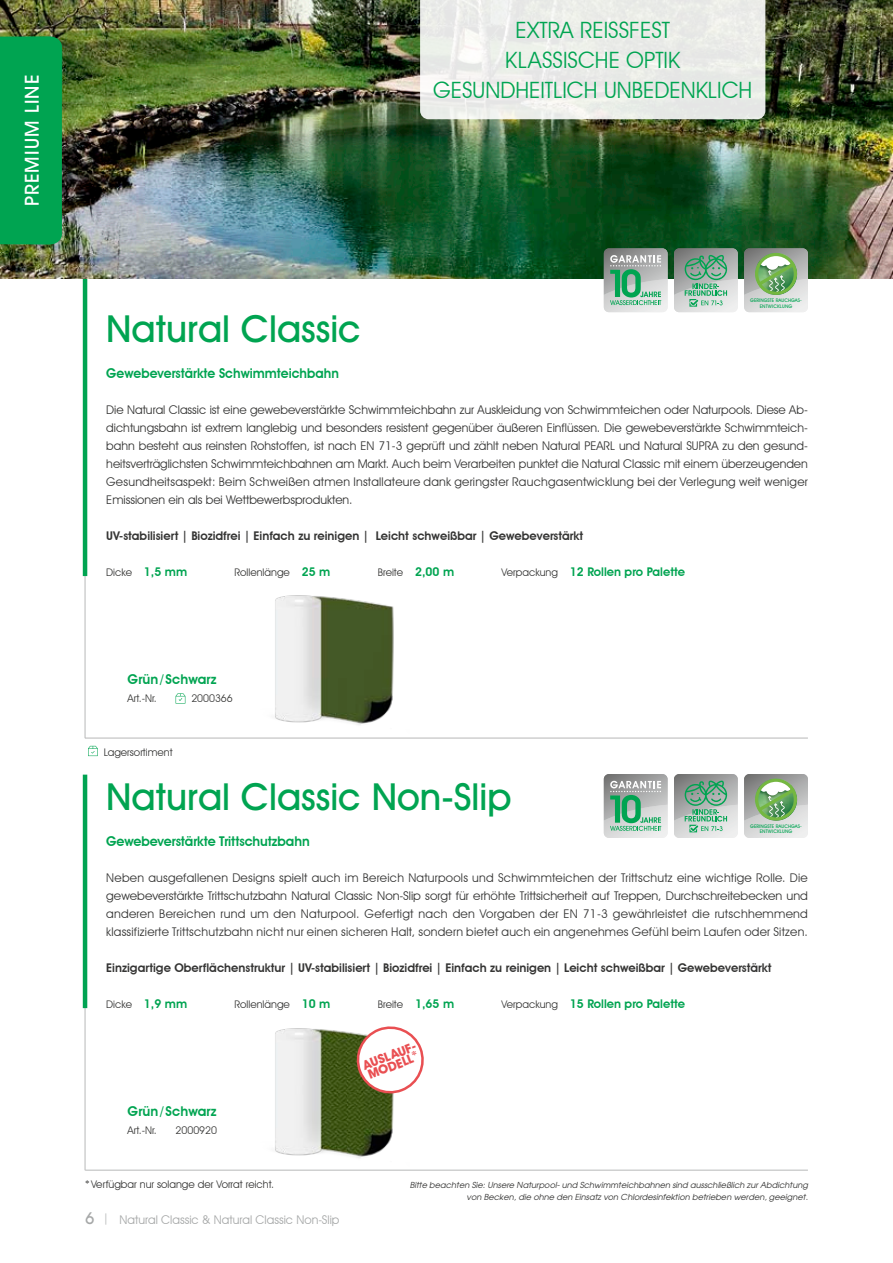
<style>
.page{position:relative;width:893px;height:1263px;background:#fff}
.page>*{position:absolute;margin:0;border:0;box-sizing:border-box;transform-origin:0 0}
.t1{font:500 37.5px "Avant Garde IT Cby BT";color:#00a451}
.t2{font:22.5px/30px "Avant Garde IT Cby BT";color:#00a451;text-align:center}
.t3{font:500 19.5px "Avant Garde IT Cby BT";letter-spacing:.06em;color:#fff}
.t4{font:600 13.5px "Avant Garde IT Cby BT";color:#00a451}
.t5{font:600 13.5px "Avant Garde IT Cby BT";color:#00a451;scale:.96 1}
.t6{font:700 12.75px/10.6px "Avant Garde IT Cby BT";color:#e94f52}
.t7{font:12px/18px "Avant Garde IT Cby BT";letter-spacing:.02em;color:#353534;text-align:justify}
.t8{font:600 12px "Avant Garde IT Cby BT";color:#353534}
.t9{font:600 12px "Avant Garde IT Cby BT";color:#00a451}
.t10{font:12px "Avant Garde IT Cby BT";color:#a6a8a8}
.t11{font:10.5px "Avant Garde IT Cby BT";color:#353534}
.t12{font:italic 8.25px/12px "Avant Garde";color:#353534;text-align:right}
.t13{font:500 4.95px/5.4px "Avant Garde IT Cby BT";color:#00a451;text-align:center}
.s1{font-weight:600;font-size:12px;color:#00a451}
.s2{font-weight:400;font-size:10.5px;color:#353534}
.s3{font-weight:500;font-size:16.5px}
</style>
<div class="page">
<hr style="left:85px;top:436px;width:1px;height:302px;background:#b7b8b8">
<hr style="left:83px;top:234px;width:4px;height:342px;background:#00a451">
<hr style="left:85px;top:738px;width:723px;height:1px;background:#b7b8b8">
<img style="left:260px;top:595px;width:149px;height:144px">
<svg style="left:176px;top:693px;width:9px;height:11px"></svg>
<hr style="left:85px;top:977px;width:1px;height:193px;background:#b7b8b8">
<hr style="left:83px;top:775px;width:4px;height:233px;background:#00a352">
<hr style="left:85px;top:1170px;width:723px;height:1px;background:#b7b8b8">
<img style="left:260px;top:1028px;width:149px;height:143px">
<img style="left:0;top:0;width:893px;height:278px">
<svg style="left:420px;top:0;width:345px;height:119px;background:#ebece9"></svg>
<svg style="left:88px;top:746px;width:10px;height:10px"></svg>
<svg style="left:744px;top:248px;width:64px;height:64px;background:#abbda6"></svg>
<svg style="left:744px;top:774px;width:64px;height:64px;background:#acbea7"></svg>
<svg style="left:604px;top:248px;width:64px;height:64px;background:#9fbaad"></svg>
<svg style="left:604px;top:774px;width:64px;height:64px;background:#a1bcaf"></svg>
<svg style="left:674px;top:248px;width:64px;height:64px;background:#9db7aa"></svg>
<svg style="left:674px;top:774px;width:64px;height:64px;background:#9fb8ab"></svg>
<div style="left:0;top:36px;width:62px;height:208px;background:#00a451"></div>
<svg style="left:354px;top:1026px;width:70px;height:70px"></svg>
<h3 class="t3" style="left:20px;top:206px;width:133px;rotate:-90deg">PREMIUM LINE</h3>
<h2 class="t2" style="left:433px;top:15px;width:321px">EXTRA REISSFEST<br>KLASSISCHE OPTIK<br>GESUNDHEITLICH UNBEDENKLICH</h2>
<p class="t13" style="left:750px;top:298px;width:53px">GERINGSTE RAUCHGAS-<br>ENTWICKLUNG</p>
<h1 class="t1" style="left:106px;top:306px;width:256px">Natural Classic</h1>
<p class="t5" style="left:106px;top:365px;width:244px">Gewebeverstärkte Schwimmteichbahn</p>
<p class="t7" style="left:106px;top:401px;width:703px">Die Natural Classic ist eine gewebeverstärkte Schwimmteichbahn zur Auskleidung von Schwimmteichen oder Naturpools. Diese Ab&shy;dichtungsbahn ist extrem langlebig und besonders resistent gegenüber äußeren Einflüssen. Die gewebeverstärkte Schwimmteich&shy;bahn besteht aus reinsten Rohstoffen, ist nach EN 71-3 geprüft und zählt neben Natural PEARL und Natural SUPRA zu den gesund&shy;heitsverträglichsten Schwimmteichbahnen am Markt. Auch beim Verarbeiten punktet die Natural Classic mit einem überzeugenden Gesundheitsaspekt: Beim Schweißen atmen Installateure dank geringster Rauchgasentwicklung bei der Verlegung weit weniger Emissionen ein als bei Wettbewerbsprodukten.</p>
<p class="t8" style="left:106px;top:529px;width:478px">UV-stabilisiert | Biozidfrei | Einfach zu reinigen | Leicht schweißbar | Gewebeverstärkt</p>
<p class="t11" style="left:106px;top:566px;width:82px">Dicke <span class="s1">1,5 mm</span></p>
<p class="t11" style="left:235px;top:566px;width:97px">Rollenlänge <span class="s1">25 m</span></p>
<p class="t11" style="left:378px;top:566px;width:78px">Breite <span class="s1">2,00 m</span></p>
<p class="t9" style="left:501px;top:565px;width:185px"><span class="s2">Verpackung</span> 12 Rollen pro Palette</p>
<p class="t4" style="left:128px;top:671px;width:91px">Grün/ Schwarz</p>
<p class="t11" style="left:128px;top:692px;width:31px">Art.-Nr.</p>
<p class="t11" style="left:191px;top:692px;width:43px">2000366</p>
<p class="t11" style="left:104px;top:746px;width:70px">Lagersortiment</p>
<h1 class="t1" style="left:106px;top:774px;width:407px">Natural Classic Non-Slip</h1>
<p class="t4" style="left:106px;top:833px;width:205px">Gewebeverstärkte Trittschutzbahn</p>
<p class="t7" style="left:106px;top:869px;width:703px">Neben ausgefallenen Designs spielt auch im Bereich Naturpools und Schwimmteichen der Trittschutz eine wichtige Rolle. Die gewebeverstärkte Trittschutzbahn Natural Classic Non-Slip sorgt für erhöhte Trittsicherheit auf Treppen, Durchschreitebecken und anderen Bereichen rund um den Naturpool. Gefertigt nach den Vorgaben der EN 71-3 gewährleistet die rutschhemmend klassifizierte Trittschutzbahn nicht nur einen sicheren Halt, sondern bietet auch ein angenehmes Gefühl beim Laufen oder Sitzen.</p>
<p class="t8" style="left:106px;top:961px;width:667px">Einzigartige Oberflächenstruktur | UV-stabilisiert | Biozidfrei | Einfach zu reinigen | Leicht schweißbar | Gewebeverstärkt</p>
<p class="t11" style="left:106px;top:998px;width:82px">Dicke <span class="s1">1,9 mm</span></p>
<p class="t11" style="left:235px;top:998px;width:97px">Rollenlänge <span class="s1">10 m</span></p>
<p class="t11" style="left:378px;top:998px;width:78px">Breite <span class="s1">1,65 m</span></p>
<p class="t9" style="left:501px;top:997px;width:185px"><span class="s2">Verpackung</span> 15 Rollen pro Palette</p>
<p class="t13" style="left:750px;top:823px;width:53px">GERINGSTE RAUCHGAS-<br>ENTWICKLUNG</p>
<p class="t4" style="left:128px;top:1103px;width:91px">Grün/ Schwarz</p>
<p class="t11" style="left:128px;top:1124px;width:31px">Art.-Nr.</p>
<p class="t11" style="left:176px;top:1124px;width:43px">2000920</p>
<p class="t11" style="left:85px;top:1178px;width:190px">∗Verfügbar nur solange der Vorrat reicht.</p>
<p class="t10" style="left:85px;top:1212px;width:256px"><span class="s3">6</span> <sup>|</sup> Natural Classic &amp; Natural Classic Non-Slip</p>
<p class="t6" style="left:361px;top:1060px;width:59px;rotate:-21deg">AUSLAUF-<br>MODELL</p>
<p class="t12" style="left:410px;top:1179px;width:400px">Bitte beachten Sie: Unsere Naturpool- und Schwimmteichbahnen sind ausschließlich zur Abdichtung von Becken, die ohne den Einsatz von Chlordesinfektion betrieben werden, geeignet.</p>
</div>
